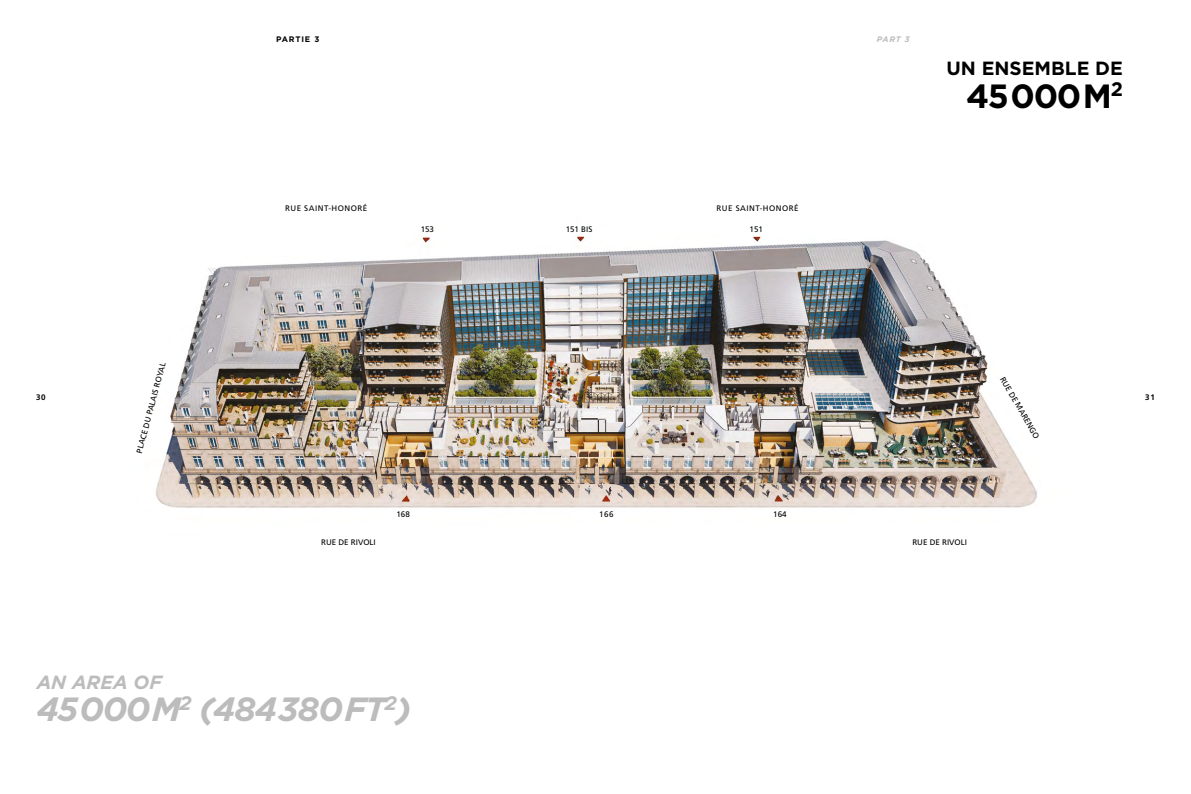
<style>
.page{position:relative;width:1191px;height:794px;background:#fff}
.page>*{position:absolute;margin:0;border:0;box-sizing:border-box;transform-origin:0 0}
.t1{font:italic 700 33.6px "Gotham HTF";letter-spacing:-.04em;color:#bcbcbc}
.t2{font:700 33.6px "Gotham HTF";letter-spacing:-.04em;color:#000}
.t3{font:700 19.1px "Gotham HTF";color:#000}
.t4{font:italic 700 19.1px "Gotham HTF";color:#bcbcbc}
.t5{font:8px "Frutiger";color:#000}
.t6{font:8px "Frutiger";letter-spacing:.06em;color:#000}
.t7{font:700 8px "Gotham HTF";letter-spacing:.1em;color:#000}
.t8{font:italic 700 8px "Gotham HTF";color:#bcbcbc}
.t9{font:700 8px "Frutiger LT Pro";color:#000}
</style>
<div class="page">
<img style="left:156px;top:236px;width:881px;height:272px">
<p class="t7" style="left:276px;top:34px;width:45px">PARTIE 3</p>
<p class="t8" style="left:876px;top:34px;width:34px">PART 3</p>
<h2 class="t3" style="left:946px;top:58px;width:178px">UN ENSEMBLE DE</h2>
<h1 class="t2" style="left:966px;top:76px;width:158px">45000M<sup>2</sup></h1>
<p class="t6" style="left:285px;top:204px;width:84px">RUE SAINT-HONORÉ</p>
<p class="t6" style="left:716px;top:204px;width:84px">RUE SAINT-HONORÉ</p>
<p class="t5" style="left:421px;top:225px;width:15px">153</p>
<p class="t5" style="left:566px;top:225px;width:28px">151 BIS</p>
<p class="t5" style="left:749px;top:225px;width:15px">151</p>
<p class="t5" style="left:134px;top:451px;width:95px;rotate:-75deg">PLACE DU PALAIS ROYAL</p>
<p class="t5" style="left:1006px;top:375px;width:72px;rotate:60deg">RUE DE MARENGO</p>
<p class="t9" style="left:36px;top:392px;width:11px">30</p>
<p class="t9" style="left:1145px;top:392px;width:11px">31</p>
<p class="t5" style="left:321px;top:537px;width:56px">RUE DE RIVOLI</p>
<p class="t5" style="left:396px;top:509px;width:15px">168</p>
<p class="t5" style="left:599px;top:509px;width:16px">166</p>
<h2 class="t4" style="left:37px;top:671px;width:127px">AN AREA OF</h2>
<h1 class="t1" style="left:37px;top:689px;width:376px">45000M<sup>2</sup> (484380FT<sup>2</sup>)</h1>
<p class="t5" style="left:773px;top:509px;width:15px">164</p>
<p class="t5" style="left:912px;top:537px;width:56px">RUE DE RIVOLI</p>
</div>
